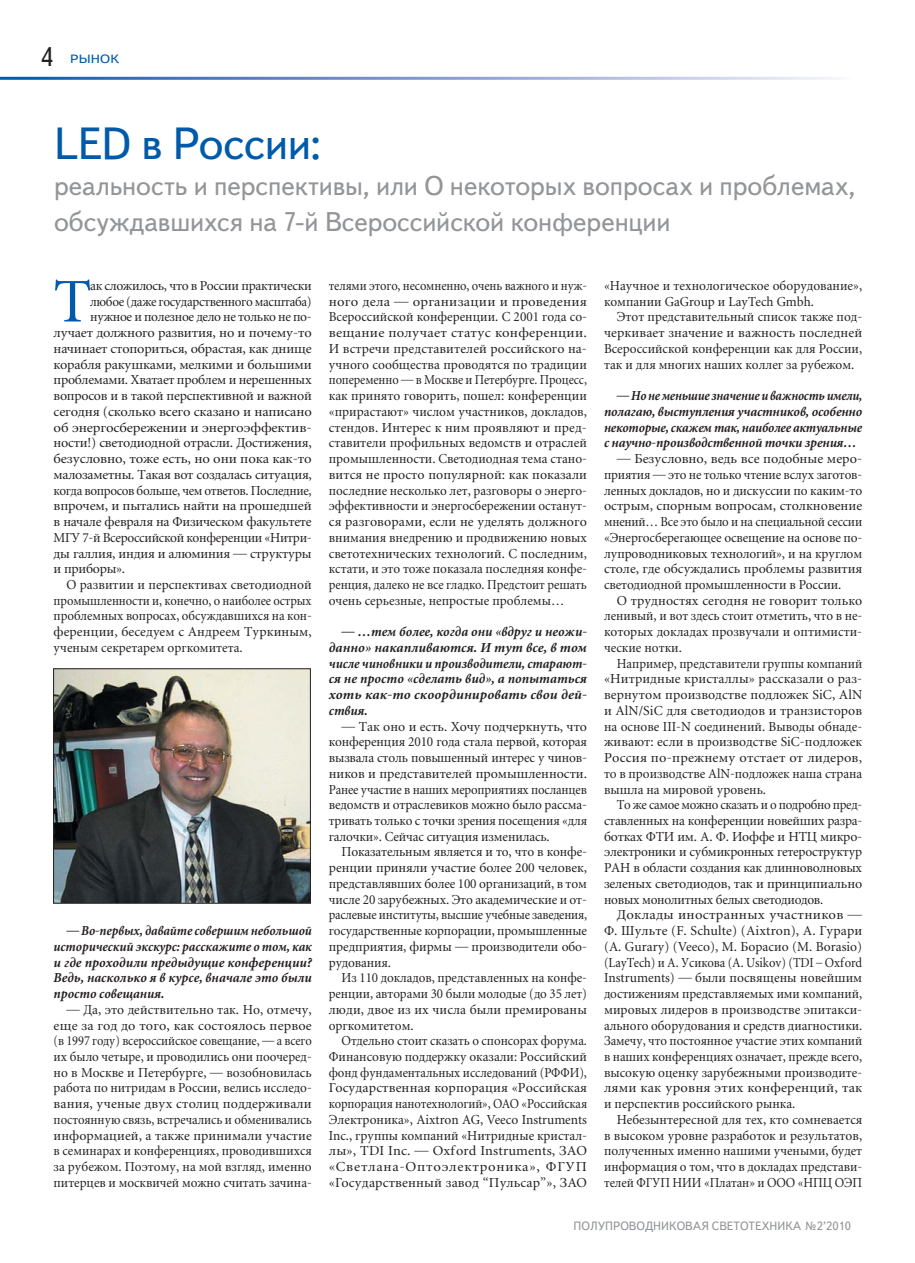
<style>
.page{position:relative;width:915px;height:1263px;background:#fff}
.page>*{position:absolute;margin:0;border:0;box-sizing:border-box;transform-origin:0 0}
.t1{font:61.05px "Miniature";color:#005aaa}
.t2{font:45px "Text Book C";letter-spacing:-.01em;color:#005aaa}
.t3{font:27px/36px "Text Book C";color:#939598}
.t4{font:27px "Text Book C";color:#231f20;scale:.9 1}
.t5{font:13.5px/15.8px "Miniature";letter-spacing:-.01em;color:#231f20;text-align:justify}
.t6{font:13.5px/15.8px "Miniature";letter-spacing:-.01em;color:#231f20;text-align:justify;scale:.93 1}
.t7{font:13.5px/15.8px "Miniature";letter-spacing:-.01em;color:#231f20;text-align:justify;scale:.9 1}
.t8{font:13.5px/15.8px "Miniature";letter-spacing:-.01em;color:#231f20;text-align:justify;scale:.96 1}
.t9{font:13.5px/15.8px "Miniature";letter-spacing:-.01em;color:#231f20;text-align:justify;scale:1.06 1}
.t10{font:italic 700 13.5px/15.8px "Miniature";color:#231f20;text-align:justify}
.t11{font:italic 700 13.5px/15.8px "Miniature";color:#231f20;text-align:justify;scale:.92 1}
.t12{font:italic 700 13.5px/15.8px "Miniature";color:#231f20;text-align:justify;scale:.91 1}
.t13{font:13.5px/15.8px "Miniature";letter-spacing:-.01em;color:#231f20;text-align:justify;scale:.94 1}
.t14{font:13.5px "Miniature";letter-spacing:-.01em;color:#231f20;scale:.95 1}
.t15{font:13.5px "Miniature";letter-spacing:-.01em;color:#231f20;scale:1.04 1}
.t16{font:13.5px "Miniature";letter-spacing:-.01em;color:#231f20;scale:1.07 1}
.t17{font:12px "Text Book C";color:#939598}
.t18{font:12px "Text Book C";letter-spacing:.01em;color:#005aaa;scale:1.17 1}
.s1{font-style:normal}
</style>
<div class="page">
<img style="left:55px;top:670px;width:253px;height:232px">
<div style="left:53px;top:668px;width:257px;height:236px;border:1px solid #231f20"></div>
<h3 class="t4" style="left:40px;top:42px;width:16px">4</h3>
<p class="t18" style="left:70px;top:53px;width:43px">РЫНОК</p>
<h2 class="t2" style="left:54px;top:119px;width:269px">LED в России:</h2>
<h3 class="t3" style="left:54px;top:168px;width:802px">реальность и перспективы, или О некоторых вопросах и проблемах, обсуждавшихся на 7-й Всероссийской конференции</h3>
<h1 class="t1" style="left:54px;top:265px;width:39px">Т</h1>
<p class="t5" style="left:90px;top:277px;width:223px">ак сложилось, что в России практически</p>
<p class="t14" style="left:90px;top:293px;width:235px">любое (даже государственного масштаба)</p>
<p class="t5" style="left:90px;top:309px;width:223px">нужное и полезное дело не только не по-</p>
<p class="t15" style="left:54px;top:325px;width:250px">лучает должного развития, но и почему-то</p>
<p class="t5" style="left:54px;top:340px;width:259px">начинает стопориться, обрастая, как днище</p>
<p class="t5" style="left:54px;top:356px;width:259px">корабля ракушками, мелкими и большими</p>
<p class="t5" style="left:54px;top:372px;width:259px">проблемами. Хватает проблем и нерешенных</p>
<p class="t5" style="left:54px;top:388px;width:259px">вопросов и в такой перспективной и важной</p>
<p class="t15" style="left:54px;top:403px;width:250px">сегодня (сколько всего сказано и написано</p>
<p class="t16" style="left:54px;top:419px;width:243px">об энергосбережении и энергоэффектив-</p>
<p class="t5" style="left:54px;top:435px;width:259px">ности!) светодиодной отрасли. Достижения,</p>
<p class="t9" style="left:54px;top:451px;width:245px">безусловно, тоже есть, но они пока как-то</p>
<p class="t5" style="left:54px;top:466px;width:259px">малозаметны. Такая вот создалась ситуация,</p>
<p class="t14" style="left:54px;top:482px;width:273px">когда вопросов больше, чем ответов. Последние,</p>
<p class="t5" style="left:54px;top:498px;width:259px">впрочем, и пытались найти на прошедшей</p>
<p class="t5" style="left:54px;top:513px;width:259px">в начале февраля на Физическом факультете</p>
<p class="t5" style="left:54px;top:529px;width:259px">МГУ 7-й Всероссийской конференции «Нитри-</p>
<p class="t5" style="left:54px;top:545px;width:259px">ды галлия, индия и алюминия — структуры</p>
<p class="t5" style="left:54px;top:561px;width:73px">и приборы».</p>
<p class="t5" style="left:66px;top:576px;width:247px">О развитии и перспективах светодиодной</p>
<p class="t7" style="left:54px;top:592px;width:288px">промышленности и, конечно, о наиболее острых</p>
<p class="t6" style="left:54px;top:608px;width:279px">проблемных вопросах, обсуждавшихся на кон-</p>
<p class="t5" style="left:54px;top:624px;width:259px">ференции, беседуем с Андреем Туркиным,</p>
<p class="t8" style="left:54px;top:639px;width:198px">ученым секретарем оргкомитета.</p>
<p class="t11" style="left:54px;top:923px;width:282px;text-indent:13px">— Во-первых, давайте совершим небольшой исторический экскурс: расскажите о том, как и где проходили предыдущие конференции?<br>Ведь, насколько я в курсе, вначале это были просто совещания.</p>
<p class="t5" style="left:54px;top:1001px;width:259px;text-indent:13px">— Да, это действительно так. Но, отмечу, еще за год до того, как состоялось первое (в 1997 году) всероссийское совещание, — а всего их было четыре, и проводились они поочеред&shy;но в Москве и Петербурге, — возобновилась работа по нитридам в России, велись исследо&shy;вания, ученые двух столиц поддерживали постоянную связь, встречались и обменивались информацией, а также принимали участие в семинарах и конференциях, проводившихся за рубежом. Поэтому, на мой взгляд, именно питерцев и москвичей можно считать зачина-</p>
<p class="t7" style="left:329px;top:277px;width:288px">телями этого, несомненно, очень важного и нуж&shy;ного дела — организации и проведения Всероссийской конференции. С 2001 года со&shy;вещание получает статус конференции.<br>И встречи представителей российского на&shy;учного сообщества проводятся по традиции попеременно — в Москве и Петербурге. Процесс, как принято говорить, пошел: конференции «прирастают» числом участников, докладов, стендов. Интерес к ним проявляют и пред&shy;ставители профильных ведомств и отраслей промышленности. Светодиодная тема стано&shy;вится не просто популярной: как показали последние несколько лет, разговоры о энерго&shy;эффективности и энергосбережении останут&shy;ся разговорами, если не уделять должного внимания внедрению и продвижению новых светотехнических технологий. С последним, кстати, и это тоже показала последняя конфе&shy;ренция, далеко не все гладко. Предстоит решать очень серьезные, непростые проблемы…</p>
<p class="t10" style="left:329px;top:624px;width:259px;text-indent:13px"><span class="s1">—</span> …тем более, когда они «вдруг и неожи&shy;данно» накапливаются. И тут все, в том числе чиновники и производители, старают&shy;ся не просто «сделать вид», а попытаться хоть как-то скоординировать свои дей&shy;ствия.</p>
<p class="t5" style="left:329px;top:718px;width:259px;text-indent:13px">— Так оно и есть. Хочу подчеркнуть, что конференция 2010 года стала первой, которая вызвала столь повышенный интерес у чинов&shy;ников и представителей промышленности.<br>Ранее участие в наших мероприятиях посланцев ведомств и отраслевиков можно было рассма&shy;тривать только с точки зрения посещения «для галочки». Сейчас ситуация изменилась.</p>
<p class="t8" style="left:329px;top:844px;width:270px;text-indent:13px">Показательным является и то, что в конфе&shy;ренции приняли участие более 200 человек, представлявших более 100 организаций, в том числе 20 зарубежных. Это академические и от&shy;раслевые институты, высшие учебные заведения, государственные корпорации, промышленные предприятия, фирмы — производители обо&shy;рудования.</p>
<p class="t13" style="left:329px;top:970px;width:276px;text-indent:13px">Из 110 докладов, представленных на конфе&shy;ренции, авторами 30 были молодые (до 35 лет) люди, двое из их числа были премированы оргкомитетом.</p>
<p class="t6" style="left:329px;top:1033px;width:279px;text-indent:13px">Отдельно стоит сказать о спонсорах форума.<br>Финансовую поддержку оказали: Российский фонд фундаментальных исследований (РФФИ), Государственная корпорация «Российская корпорация нанотехнологий», ОАО «Российская Электроника», Aixtron AG, Veeco Instruments Inc., группы компаний «Нитридные кристал&shy;лы», TDI Inc. — Oxford Instruments, ЗАО «Светлана-Оптоэлектроника», ФГУП «Государственный завод “Пульсар”», ЗАО</p>
<p class="t8" style="left:603px;top:277px;width:270px">«Научное и технологическое оборудование», компании GaGroup и LayTech Gmbh.</p>
<p class="t8" style="left:603px;top:309px;width:270px;text-indent:13px">Этот представительный список также под&shy;черкивает значение и важность последней Всероссийской конференции как для России, так и для многих наших коллег за рубежом.</p>
<p class="t12" style="left:603px;top:389px;width:285px;text-indent:13px"><span class="s1">—</span> Но не меньшие значение и важность имели, полагаю, выступления участников, особенно некоторые, скажем так, наиболее актуальные с научно-производственной точки зрения…</p>
<p class="t5" style="left:603px;top:451px;width:260px;text-indent:13px">— Безусловно, ведь все подобные меро&shy;приятия — это не только чтение вслух заготов&shy;ленных докладов, но и дискуссии по каким-то острым, спорным вопросам, столкновение мнений… Все это было и на специальной сессии «Энергосберегающее освещение на основе по&shy;лупроводниковых технологий», и на круглом столе, где обсуждались проблемы развития светодиодной промышленности в России.</p>
<p class="t5" style="left:603px;top:592px;width:259px;text-indent:13px">О трудностях сегодня не говорит только ленивый, и вот здесь стоит отметить, что в не&shy;которых докладах прозвучали и оптимисти&shy;ческие нотки.</p>
<p class="t6" style="left:603px;top:655px;width:279px;text-indent:13px">Например, представители группы компаний «Нитридные кристаллы» рассказали о раз&shy;вернутом производстве подложек SiC, AlN и AlN/SiC для светодиодов и транзисторов на основе III-N соединений. Выводы обнаде&shy;живают: если в производстве SiC-подложек Россия по-прежнему отстает от лидеров, то в производстве AlN-подложек наша страна вышла на мировой уровень.</p>
<p class="t6" style="left:603px;top:797px;width:279px;text-indent:13px">То же самое можно сказать и о подробно пред&shy;ставленных на конференции новейших разра&shy;ботках ФТИ им. А. Ф. Иоффе и НТЦ микро&shy;электроники и субмикронных гетероструктур РАН в области создания как длинноволновых зеленых светодиодов, так и принципиально новых монолитных белых светодиодов.</p>
<p class="t9" style="left:603px;top:907px;width:245px;text-indent:13px">Доклады иностранных участников — Ф. Шульте (F. Schulte) (Aixtron), А. Гурари (A. Gurary) (Veeco), М. Борасио (M. Borasio) (LayTech) и А. Усикова (A. Usikov) (TDI – Oxford Instruments) — были посвящены новейшим достижениям представляемых ими компаний, мировых лидеров в производстве эпитакси&shy;ального оборудования и средств диагностики.<br>Замечу, что постоянное участие этих компаний в наших конференциях означает, прежде всего, высокую оценку зарубежными производите&shy;лями как уровня этих конференций, так и перспектив российского рынка.</p>
<p class="t8" style="left:603px;top:1111px;width:270px;text-indent:13px">Небезынтересной для тех, кто сомневается в высоком уровне разработок и результатов, полученных именно нашими учеными, будет информация о том, что в докладах представи&shy;телей ФГУП НИИ «Платан» и ООО «НПЦ ОЭП</p>
<p class="t17" style="left:573px;top:1220px;width:279px">ПОЛУПРОВОДНИКОВАЯ СВЕТОТЕХНИКА №2’2010</p>
</div>
